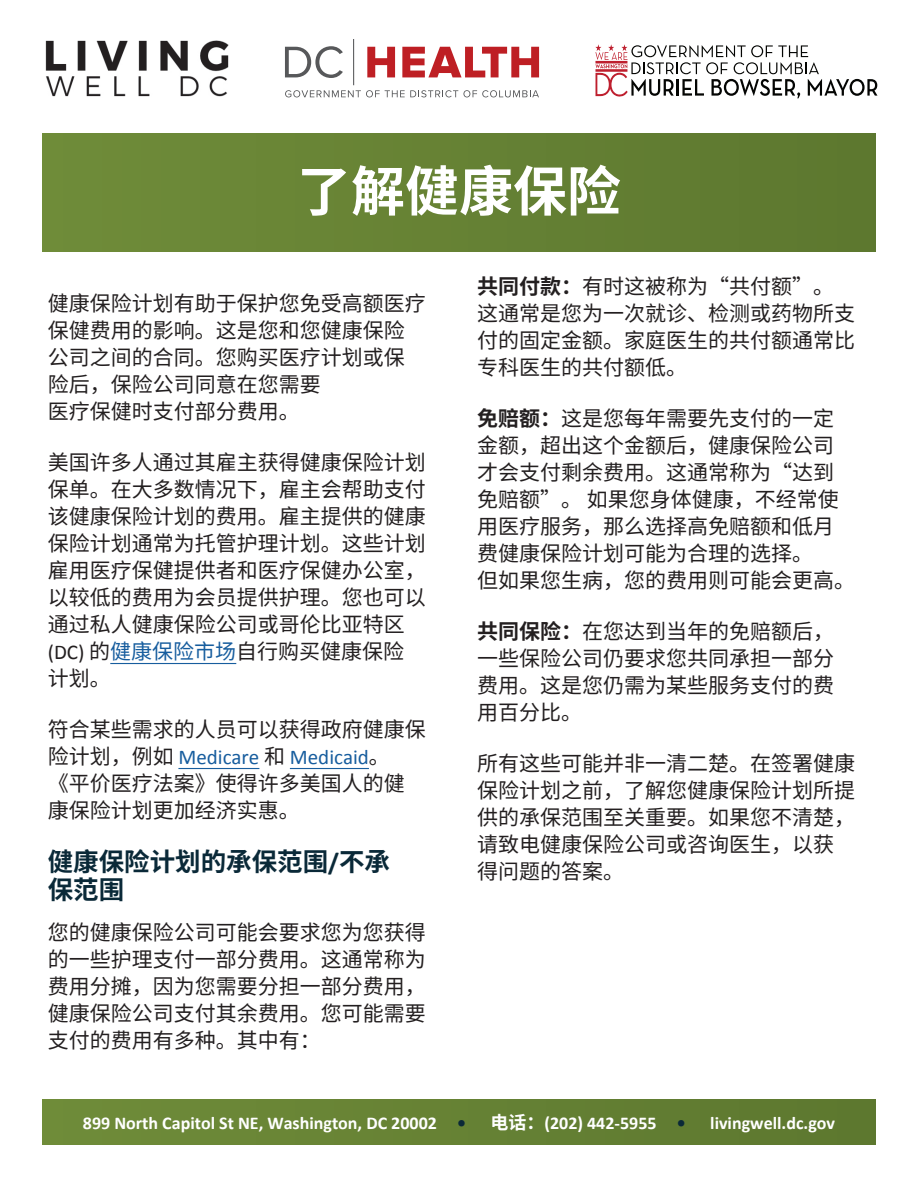
<style>
.page{position:relative;width:918px;height:1188px;background:#fff}
.page>*{position:absolute;margin:0;border:0;box-sizing:border-box;transform-origin:0 0}
.t1{font:700 54px "Noto Sans CJ Ksc";color:#fff}
.t2{font:700 25.5px/28.5px "Noto Sans CJ Ksc";color:#0a2938}
.body{font:21px/27px "Noto Sans CJ Ksc";color:#231f20}
.t3{font:700 18px "Calibri";color:#fff}
.s1{font-family:"Calibri"}
.s2{color:#175d9e}
.s3{font-family:"Calibri";color:#175d9e}
.s4{font-weight:700}
.s5{color:#0a2938}
.s6{font-family:"Noto Sans CJ Ksc"}
</style>
<div class="page">
<div style="left:43px;top:1100px;width:832px;height:44px;background:#668234"></div>
<div style="left:43px;top:133px;width:832px;height:119px;background:#668234"></div>
<hr style="left:110px;top:663px;width:126px;height:1px;background:#175d9e">
<hr style="left:178px;top:768px;width:81px;height:1px;background:#175d9e">
<hr style="left:290px;top:768px;width:79px;height:1px;background:#175d9e">
<img style="left:45px;top:40px;width:184px;height:57px">
<svg style="left:285px;top:46px;width:58px;height:32px"></svg>
<svg style="left:367px;top:47px;width:28px;height:30px"></svg>
<svg style="left:402px;top:47px;width:137px;height:30px"></svg>
<hr style="left:353px;top:39px;width:1px;height:46px;background:#57585a">
<svg style="left:285px;top:90px;width:254px;height:7px"></svg>
<svg style="left:595px;top:44px;width:282px;height:54px"></svg>
<p class="t1" style="left:297px;top:161px;width:325px">了解健康保险</p>
<p class="body" style="left:48px;top:290px;width:379px">健康保险计划有助于保护您免受高额医疗保健费用的影响。这是您和您健康保险公司之间的合同。您购买医疗计划或保险后，保险公司同意在您需要<br>医疗保健时支付部分费用。</p>
<p class="body" style="left:48px;top:449px;width:379px">美国许多人通过其雇主获得健康保险计划保单。在大多数情况下，雇主会帮助支付该健康保险计划的费用。雇主提供的健康保险计划通常为托管护理计划。这些计划雇用医疗保健提供者和医疗保健办公室，以较低的费用为会员提供护理。您也可以通过私人健康保险公司或哥伦比亚特区<span class="s1">(DC)</span> 的<span class="s2">健康保险市场</span>自行购买健康保险计划。</p>
<p class="body" style="left:48px;top:716px;width:379px">符合某些需求的人员可以获得政府健康保险计划，例如 <span class="s3">Medicare</span> 和 <span class="s3">Medicaid</span>。<br>《平价医疗法案》使得许多美国人的健康保险计划更加经济实惠。</p>
<h1 class="t2" style="left:48px;top:847px;width:344px">健康保险计划的承保范围<span class="s1">/</span>不承保范围</h1>
<p class="body" style="left:48px;top:919px;width:379px;text-align:justify">您的健康保险公司可能会要求您为您获得的一些护理支付一部分费用。这通常称为费用分摊，因为您需要分担一部分费用，健康保险公司支付其余费用。您可能需要支付的费用有多种。其中有：</p>
<p class="body" style="left:477px;top:273px;width:379px"><span class="s4">共同付款：</span>有时这被称为“共付额”。这通常是您为一次就诊、检测或药物所支付的固定金额。家庭医生的共付额通常比专科医生的共付额低。</p>
<p class="body" style="left:477px;top:405px;width:379px"><span class="s4">免赔额：</span>这是您每年需要先支付的一定金额，超出这个金额后，健康保险公司才会支付剩余费用。这通常称为“达到免赔额”。如果您身体健康，不经常使用医疗服务，那么选择高免赔额和低月费健康保险计划可能为合理的选择。<br>但如果您生病，您的费用则可能会更高。</p>
<p class="body" style="left:477px;top:618px;width:358px;text-align:justify"><span class="s4">共同保险：</span>在您达到当年的免赔额后，一些保险公司仍要求您共同承担一部分费用。这是您仍需为某些服务支付的费用百分比。</p>
<p class="body" style="left:477px;top:750px;width:379px">所有这些可能并非一清二楚。在签署健康保险计划之前，了解您健康保险计划所提供的承保范围至关重要。如果您不清楚，请致电健康保险公司或咨询医生，以获得问题的答案。</p>
<p class="t3" style="left:83px;top:1112px;width:385px">899 North Capitol St NE, Washington, DC 20002 <span class="s5">•</span></p>
<p class="t3" style="left:491px;top:1112px;width:197px"><span class="s6">电话：</span>(202) 442-5955 <span class="s5">•</span></p>
<p class="t3" style="left:710px;top:1112px;width:126px">livingwell.dc.gov</p>
</div>
